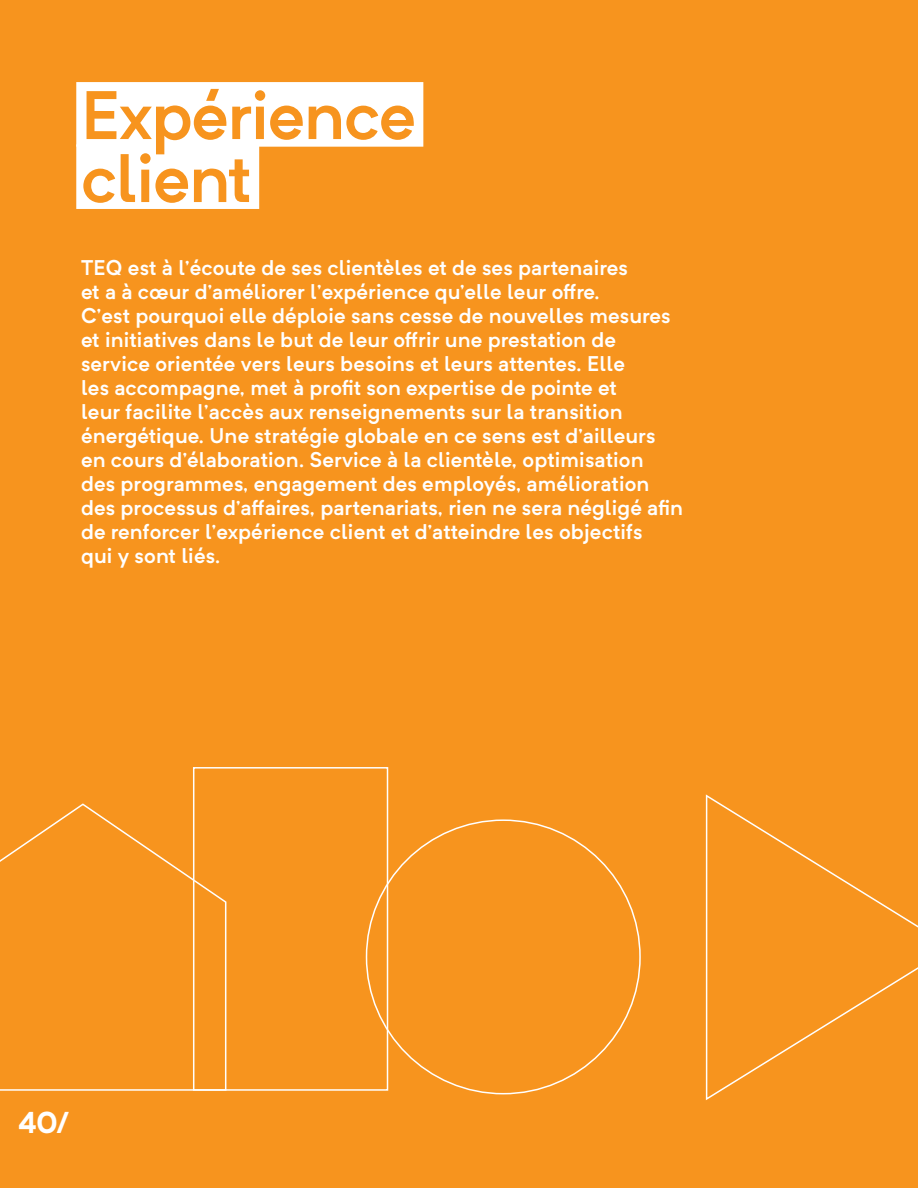
<style>
.page{position:relative;width:918px;height:1188px;background:#f7941e}
.page>*{position:absolute;margin:0;border:0;box-sizing:border-box;transform-origin:0 0}
.H2__SEMI_45_40__375a{font:700 67.5px/63px "Neutrif Pro TEQ Semi";letter-spacing:-.02em;color:#f7941e}
.t1{font:29.7px "Neutrif Pro TEQ Bold";color:#fff}
.P__REG_9_11__075_L{font:700 21px/24px "Neutrif Pro TEQ Semi";letter-spacing:.005em;color:#fff}
</style>
<div class="page">
<svg style="left:0;top:803px;width:227px;height:288px"></svg>
<div style="left:193px;top:767px;width:195px;height:324px;border:2px solid #fff"></div>
<svg style="left:705px;top:794px;width:213px;height:306px"></svg>
<div style="left:76px;top:82px;width:347px;height:65px;background:#fff"></div>
<div style="left:76px;top:144px;width:183px;height:65px;background:#fff"></div>
<p class="H2__SEMI_45_40__375a" style="left:81px;top:82px;width:337px">Expérience client</p>
<p class="P__REG_9_11__075_L" style="left:81px;top:255px;width:604px">TEQ est à l’écoute de ses clientèles et de ses partenaires<br>et a à cœur d’améliorer l’expérience qu’elle leur offre.<br>C’est pourquoi elle déploie sans cesse de nouvelles mesures et initiatives dans le but de leur offrir une prestation de service orientée vers leurs besoins et leurs attentes. Elle<br>les accompagne, met à profit son expertise de pointe et<br>leur facilite l’accès aux renseignements sur la transition énergétique. Une stratégie globale en ce sens est d’ailleurs en cours d’élaboration. Service à la clientèle, optimisation<br>des programmes, engagement des employés, amélioration des processus d’affaires, partenariats, rien ne sera négligé afin de renforcer l’expérience client et d’atteindre les objectifs<br>qui y sont liés.</p>
<h2 class="t1" style="left:18px;top:1102px;width:53px">40/</h2>
</div>
